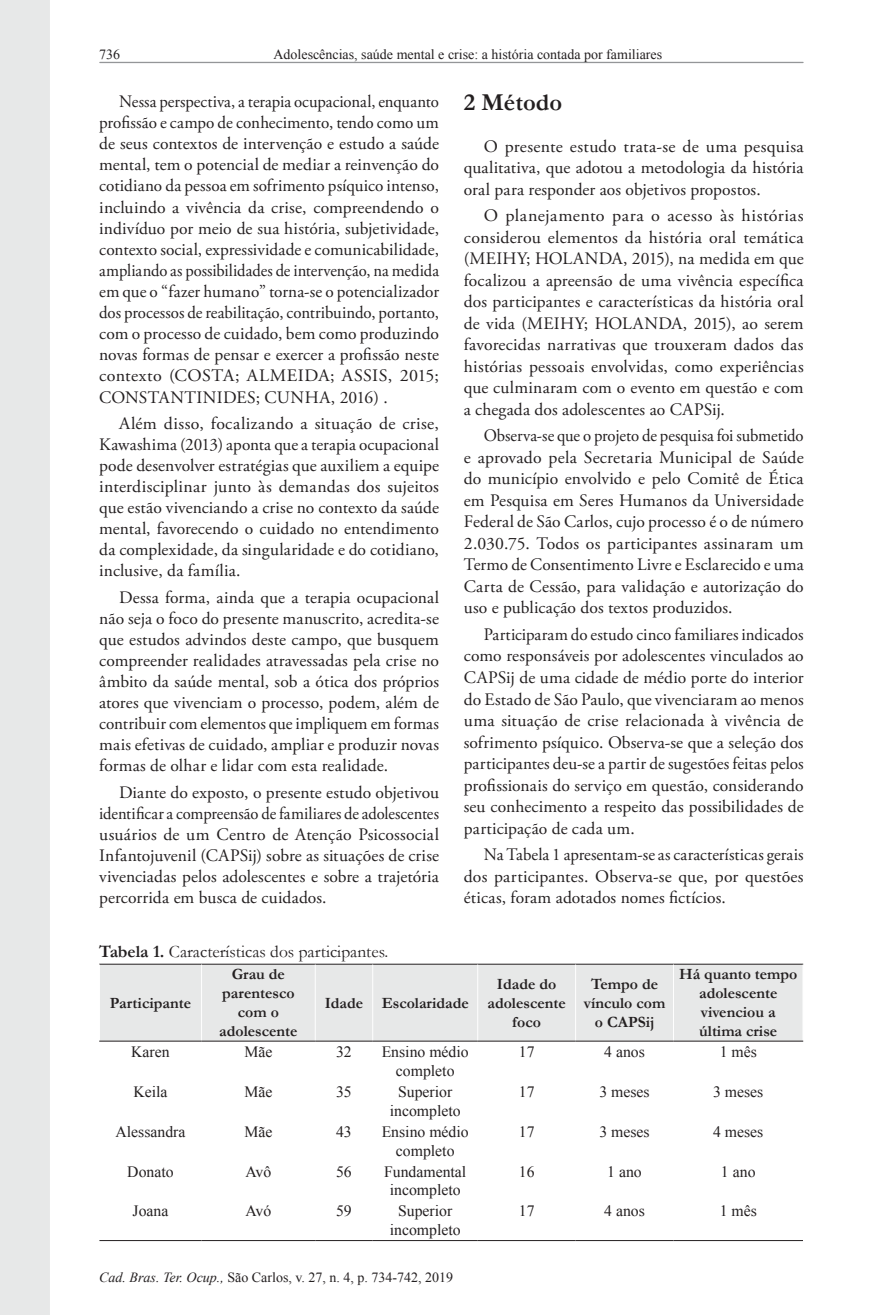
<style>
.page{position:relative;width:893px;height:1315px;background:#fff}
.page>*{position:absolute;margin:0;border:0;box-sizing:border-box;transform-origin:0 0}
.Heading1{font:700 24.5px "Garamond";color:#231f20}
.Paragraph{font:17.5px/21.2px "Adobe Garamond Pro";letter-spacing:.01em;color:#231f20;text-align:justify}
.Paragraph-2{font:17.5px/21.2px "Adobe Garamond Pro";letter-spacing:.01em;color:#231f20;text-align:justify;scale:.96 1}
.Paragraph-3{font:17.5px/21.5px "Adobe Garamond Pro";letter-spacing:.01em;color:#231f20;text-align:justify;scale:.95 1}
.TableTitle{font:17.5px "Garamond";color:#231f20}
.TableBody{font:15.75px/18.9px "Times New Roman";color:#231f20;text-align:center}
.TableHead{font:700 15.75px/18.9px "Garamond";color:#231f20;text-align:center}
.t1{font:14px "Times New Roman";color:#231f20}
.s1{font-weight:700}
.s2{font-style:italic}
</style>
<div class="page">
<div style="left:0;top:0;width:50px;height:1315px;background:#e7e8e8"></div>
<hr style="left:100px;top:62px;width:703px;height:1px;background:#949698">
<div style="left:100px;top:964px;width:703px;height:77px;background:#e7e8e8"></div>
<hr style="left:99px;top:963px;width:103px;height:1px;background:#231f20">
<hr style="left:202px;top:963px;width:113px;height:1px;background:#231f20">
<hr style="left:315px;top:963px;width:58px;height:1px;background:#231f20">
<hr style="left:373px;top:963px;width:105px;height:1px;background:#231f20">
<hr style="left:478px;top:963px;width:98px;height:1px;background:#231f20">
<hr style="left:576px;top:963px;width:97px;height:1px;background:#231f20">
<hr style="left:673px;top:963px;width:130px;height:1px;background:#231f20">
<hr style="left:201px;top:964px;width:1px;height:77px;background:#fff">
<hr style="left:315px;top:964px;width:1px;height:77px;background:#fff">
<hr style="left:372px;top:964px;width:1px;height:77px;background:#fff">
<hr style="left:477px;top:964px;width:1px;height:77px;background:#fff">
<hr style="left:575px;top:964px;width:1px;height:77px;background:#fff">
<hr style="left:673px;top:964px;width:1px;height:77px;background:#fff">
<hr style="left:99px;top:1041px;width:103px;height:1px;background:#231f20">
<hr style="left:202px;top:1041px;width:113px;height:1px;background:#231f20">
<hr style="left:315px;top:1041px;width:58px;height:1px;background:#231f20">
<hr style="left:373px;top:1041px;width:105px;height:1px;background:#231f20">
<hr style="left:478px;top:1041px;width:98px;height:1px;background:#231f20">
<hr style="left:576px;top:1041px;width:97px;height:1px;background:#231f20">
<hr style="left:673px;top:1041px;width:130px;height:1px;background:#231f20">
<hr style="left:99px;top:1240px;width:103px;height:1px;background:#231f20">
<hr style="left:202px;top:1240px;width:113px;height:1px;background:#231f20">
<hr style="left:315px;top:1240px;width:58px;height:1px;background:#231f20">
<hr style="left:373px;top:1240px;width:105px;height:1px;background:#231f20">
<hr style="left:478px;top:1240px;width:98px;height:1px;background:#231f20">
<hr style="left:576px;top:1240px;width:97px;height:1px;background:#231f20">
<hr style="left:673px;top:1240px;width:130px;height:1px;background:#231f20">
<p class="t1" style="left:273px;top:45px;width:390px">Adolescências, saúde mental e crise: a história contada por familiares</p>
<p class="Paragraph-2" style="left:99px;top:91px;width:356px;text-indent:20px">Nessa perspectiva, a terapia ocupacional, enquanto profissão e campo de conhecimento, tendo como um de seus contextos de intervenção e estudo a saúde mental, tem o potencial de mediar a reinvenção do cotidiano da pessoa em sofrimento psíquico intenso, incluindo a vivência da crise, compreendendo o indivíduo por meio de sua história, subjetividade, contexto social, expressividade e comunicabilidade, ampliando as possibilidades de intervenção, na medida em que o “fazer humano” torna-se o potencializador dos processos de reabilitação, contribuindo, portanto, com o processo de cuidado, bem como produzindo novas formas de pensar e exercer a profissão neste contexto (COSTA; ALMEIDA; ASSIS, 2015; CONSTANTINIDES; CUNHA, 2016) .</p>
<p class="Paragraph" style="left:99px;top:413px;width:341px;text-indent:20px">Além disso, focalizando a situação de crise, Kawashima (2013) aponta que a terapia ocupacional pode desenvolver estratégias que auxiliem a equipe interdisciplinar junto às demandas dos sujeitos que estão vivenciando a crise no contexto da saúde mental, favorecendo o cuidado no entendimento da complexidade, da singularidade e do cotidiano, inclusive, da família.</p>
<p class="Paragraph" style="left:99px;top:587px;width:341px;text-indent:20px">Dessa forma, ainda que a terapia ocupacional não seja o foco do presente manuscrito, acredita-se que estudos advindos deste campo, que busquem compreender realidades atravessadas pela crise no âmbito da saúde mental, sob a ótica dos próprios atores que vivenciam o processo, podem, além de contribuir com elementos que impliquem em formas mais efetivas de cuidado, ampliar e produzir novas formas de olhar e lidar com esta realidade.</p>
<p class="Paragraph" style="left:99px;top:782px;width:341px;text-indent:20px">Diante do exposto, o presente estudo objetivou identificar a compreensão de familiares de adolescentes usuários de um Centro de Atenção Psicossocial Infantojuvenil (CAPSij) sobre as situações de crise vivenciadas pelos adolescentes e sobre a trajetória percorrida em busca de cuidados.</p>
<p class="Heading1" style="left:464px;top:86px;width:100px">2 Método</p>
<p class="Paragraph" style="left:464px;top:136px;width:341px;text-indent:20px">O presente estudo trata-se de uma pesquisa qualitativa, que adotou a metodologia da história oral para responder aos objetivos propostos.</p>
<p class="Paragraph" style="left:464px;top:205px;width:341px;text-indent:20px">O planejamento para o acesso às histórias considerou elementos da história oral temática (MEIHY; HOLANDA, 2015), na medida em que focalizou a apreensão de uma vivência específica dos participantes e características da história oral de vida (MEIHY; HOLANDA, 2015), ao serem favorecidas narrativas que trouxeram dados das histórias pessoais envolvidas, como experiências que culminaram com o evento em questão e com a chegada dos adolescentes ao CAPSij.</p>
<p class="Paragraph-3" style="left:464px;top:425px;width:359px;text-indent:20px">Observa-se que o projeto de pesquisa foi submetido e aprovado pela Secretaria Municipal de Saúde do município envolvido e pelo Comitê de Ética em Pesquisa em Seres Humanos da Universidade Federal de São Carlos, cujo processo é o de número 2.030.75. Todos os participantes assinaram um Termo de Consentimento Livre e Esclarecido e uma Carta de Cessão, para validação e autorização do uso e publicação dos textos produzidos.</p>
<p class="Paragraph-2" style="left:464px;top:624px;width:356px;text-indent:20px">Participaram do estudo cinco familiares indicados como responsáveis por adolescentes vinculados ao CAPSij de uma cidade de médio porte do interior do Estado de São Paulo, que vivenciaram ao menos uma situação de crise relacionada à vivência de sofrimento psíquico. Observa-se que a seleção dos participantes deu-se a partir de sugestões feitas pelos profissionais do serviço em questão, considerando seu conhecimento a respeito das possibilidades de participação de cada um.</p>
<p class="Paragraph-2" style="left:464px;top:844px;width:355px;text-indent:20px">Na Tabela 1 apresentam-se as características gerais dos participantes. Observa-se que, por questões éticas, foram adotados nomes fictícios.</p>
<p class="TableTitle" style="left:99px;top:939px;width:290px"><span class="s1">Tabela 1.</span> Características dos participantes.</p>
<p class="TableHead" style="left:110px;top:993px;width:83px">Participante</p>
<p class="TableHead" style="left:219px;top:965px;width:80px">Grau de parentesco com o adolescente</p>
<p class="TableHead" style="left:325px;top:993px;width:40px">Idade</p>
<p class="TableHead" style="left:382px;top:993px;width:89px">Escolaridade</p>
<p class="TableHead" style="left:487px;top:974px;width:80px">Idade do adolescente foco</p>
<p class="TableHead" style="left:584px;top:974px;width:83px">Tempo de vínculo com o CAPSij</p>
<p class="TableHead" style="left:679px;top:965px;width:120px">Há quanto tempo adolescente vivenciou a última crise</p>
<p class="TableBody" style="left:131px;top:1042px;width:40px">Karen</p>
<p class="TableBody" style="left:244px;top:1042px;width:29px">Mãe</p>
<p class="TableBody" style="left:336px;top:1042px;width:17px">32</p>
<p class="TableBody" style="left:382px;top:1042px;width:89px">Ensino médio completo</p>
<p class="TableBody" style="left:519px;top:1042px;width:17px">17</p>
<p class="TableBody" style="left:604px;top:1042px;width:42px">4 anos</p>
<p class="TableBody" style="left:720px;top:1042px;width:39px">1 mês</p>
<p class="TableBody" style="left:133px;top:1082px;width:36px">Keila</p>
<p class="TableBody" style="left:244px;top:1082px;width:29px">Mãe</p>
<p class="TableBody" style="left:336px;top:1082px;width:17px">35</p>
<p class="TableBody" style="left:390px;top:1082px;width:72px">Superior incompleto</p>
<p class="TableBody" style="left:519px;top:1082px;width:17px">17</p>
<p class="TableBody" style="left:599px;top:1082px;width:52px">3 meses</p>
<p class="TableBody" style="left:713px;top:1082px;width:52px">3 meses</p>
<p class="TableBody" style="left:116px;top:1121px;width:71px">Alessandra</p>
<p class="TableBody" style="left:244px;top:1121px;width:29px">Mãe</p>
<p class="TableBody" style="left:336px;top:1121px;width:17px">43</p>
<p class="TableBody" style="left:382px;top:1121px;width:89px">Ensino médio completo</p>
<p class="TableBody" style="left:519px;top:1121px;width:17px">17</p>
<p class="TableBody" style="left:599px;top:1121px;width:52px">3 meses</p>
<p class="TableBody" style="left:713px;top:1121px;width:52px">4 meses</p>
<p class="TableBody" style="left:127px;top:1161px;width:48px">Donato</p>
<p class="TableBody" style="left:245px;top:1161px;width:27px">Avô</p>
<p class="TableBody" style="left:336px;top:1161px;width:17px">56</p>
<p class="TableBody" style="left:384px;top:1161px;width:84px">Fundamental incompleto</p>
<p class="TableBody" style="left:519px;top:1161px;width:17px">16</p>
<p class="TableBody" style="left:607px;top:1161px;width:36px">1 ano</p>
<p class="TableBody" style="left:721px;top:1161px;width:36px">1 ano</p>
<p class="TableBody" style="left:133px;top:1201px;width:37px">Joana</p>
<p class="TableBody" style="left:245px;top:1201px;width:27px">Avó</p>
<p class="TableBody" style="left:336px;top:1201px;width:17px">59</p>
<p class="TableBody" style="left:390px;top:1201px;width:72px">Superior incompleto</p>
<p class="TableBody" style="left:519px;top:1201px;width:17px">17</p>
<p class="TableBody" style="left:604px;top:1201px;width:42px">4 anos</p>
<p class="TableBody" style="left:720px;top:1201px;width:39px">1 mês</p>
<p class="t1" style="left:99px;top:1268px;width:356px"><span class="s2">Cad. Bras. Ter. Ocup.,</span> São Carlos, v. 27, n. 4, p. 734-742, 2019</p>
</div>
